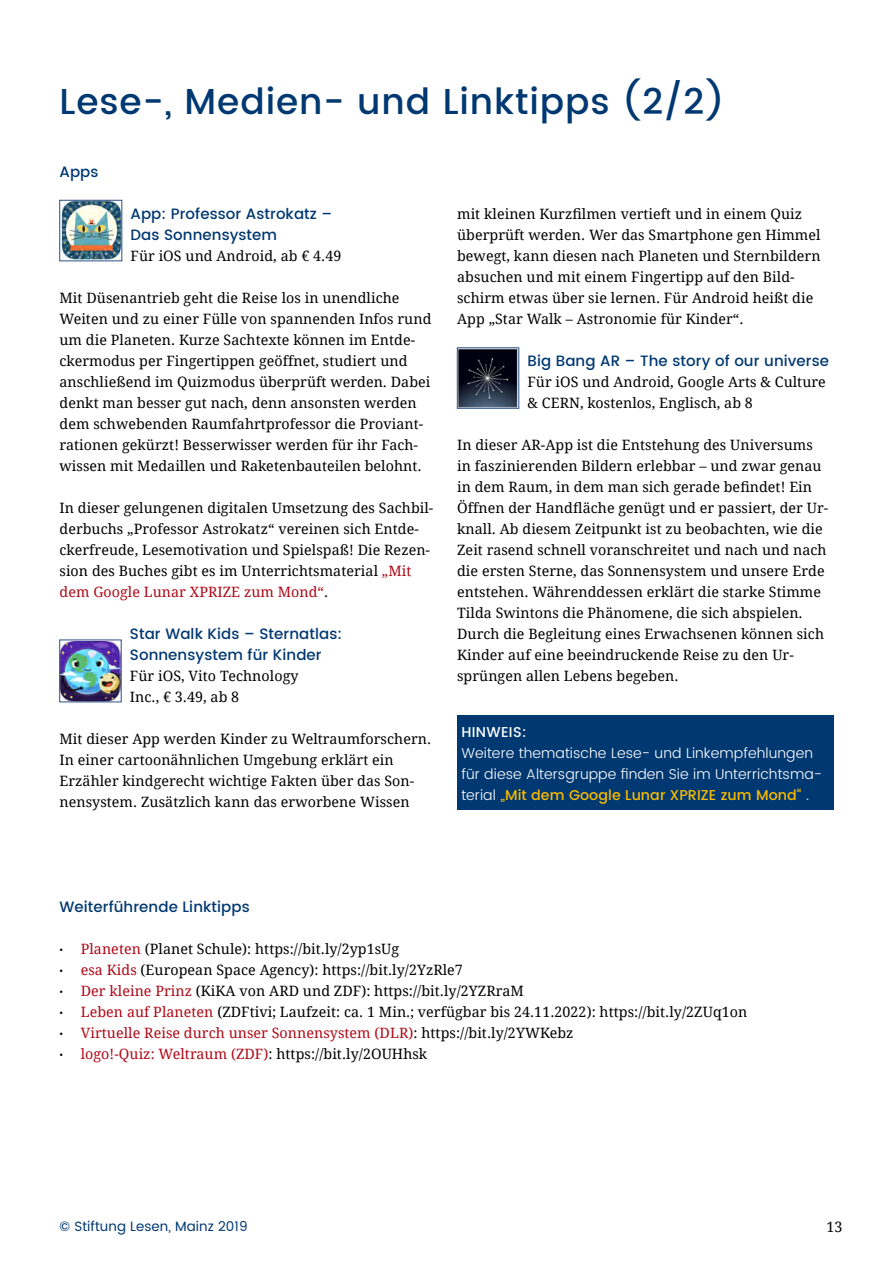
<style>
.page{position:relative;width:893px;height:1263px;background:#fff}
.page>*{position:absolute;margin:0;border:0;box-sizing:border-box;transform-origin:0 0}
.t1{font:500 36px "Poppins DE";letter-spacing:.025em;color:#003871}
.t2{font:500 15px/21px "Poppins DE";letter-spacing:.005em;color:#003871}
.t3{font:14.25px/21px "Droid Serif";letter-spacing:.005em;color:#000}
.t4{font:300 14.25px/21px "Poppins DE";letter-spacing:.005em;color:#fff}
.t5{font:500 14.25px "Poppins DE";letter-spacing:.025em;color:#fff}
.t6{font:13.5px "Poppins DE";letter-spacing:.005em;color:#003871}
.s1{color:#af0917}
.s2{font-weight:500;color:#fabb00}
</style>
<div class="page">
<img style="left:62px;top:202px;width:58px;height:57px">
<div style="left:60px;top:200px;width:62px;height:61px;border:1px solid #2b5187"></div>
<img style="left:459px;top:350px;width:58px;height:56px">
<div style="left:457px;top:348px;width:62px;height:60px;border:1px solid #2b5187"></div>
<img style="left:62px;top:642px;width:57px;height:58px">
<div style="left:60px;top:640px;width:61px;height:62px;border:1px solid #2b5187"></div>
<div style="left:457px;top:715px;width:376px;height:95px;background:#003871"></div>
<h1 class="t1" style="left:60px;top:75px;width:667px">Lese-, Medien- und Linktipps (2/2)</h1>
<p class="t2" style="left:60px;top:162px;width:41px">Apps</p>
<p class="t2" style="left:131px;top:204px;width:203px">App: Professor Astrokatz –<br>Das Sonnensystem</p>
<p class="t3" style="left:131px;top:245px;width:212px">Für iOS und Android, ab € 4.49</p>
<p class="t3" style="left:60px;top:287px;width:373px">Mit Düsenantrieb geht die Reise los in unendliche Weiten und zu einer Fülle von spannenden Infos rund um die Planeten. Kurze Sachtexte können im Entde&shy;ckermodus per Fingertippen geöffnet, studiert und anschließend im Quizmodus überprüft werden. Dabei denkt man besser gut nach, denn ansonsten werden dem schwebenden Raumfahrtprofessor die Proviant&shy;rationen gekürzt! Besserwisser werden für ihr Fach&shy;wissen mit Medaillen und Raketenbauteilen belohnt.</p>
<p class="t3" style="left:60px;top:497px;width:375px">In dieser gelungenen digitalen Umsetzung des Sachbil&shy;derbuchs „Professor Astrokatz“ vereinen sich Entde&shy;ckerfreude, Lesemotivation und Spielspaß! Die Rezen&shy;sion des Buches gibt es im Unterrichtsmaterial <span class="s1">„Mit dem Google Lunar XPRIZE zum Mond“</span>.</p>
<p class="t2" style="left:130px;top:624px;width:214px">Star Walk Kids – Sternatlas:<br>Sonnensystem für Kinder</p>
<p class="t3" style="left:130px;top:665px;width:170px">Für iOS, Vito Technology<br>Inc., € 3.49, ab 8</p>
<p class="t3" style="left:60px;top:728px;width:373px">Mit dieser App werden Kinder zu Weltraumforschern.<br>In einer cartoonähnlichen Umgebung erklärt ein Erzähler kindgerecht wichtige Fakten über das Son&shy;nensystem. Zusätzlich kann das erworbene Wissen</p>
<p class="t3" style="left:457px;top:203px;width:365px">mit kleinen Kurzfilmen vertieft und in einem Quiz überprüft werden. Wer das Smartphone gen Himmel bewegt, kann diesen nach Planeten und Sternbildern absuchen und mit einem Fingertipp auf den Bild&shy;schirm etwas über sie lernen. Für Android heißt die App „Star Walk – Astronomie für Kinder“.</p>
<p class="t2" style="left:527px;top:350px;width:303px">Big Bang AR – The story of our universe</p>
<p class="t3" style="left:527px;top:371px;width:300px">Für iOS und Android, Google Arts &amp; Culture &amp; CERN, kostenlos, Englisch, ab 8</p>
<p class="t3" style="left:457px;top:434px;width:373px">In dieser AR-App ist die Entstehung des Universums in faszinierenden Bildern erlebbar – und zwar genau in dem Raum, in dem man sich gerade befindet! Ein Öffnen der Handfläche genügt und er passiert, der Ur&shy;knall. Ab diesem Zeitpunkt ist zu beobachten, wie die Zeit rasend schnell voranschreitet und nach und nach die ersten Sterne, das Sonnensystem und unsere Erde entstehen. Währenddessen erklärt die starke Stimme Tilda Swintons die Phänomene, die sich abspielen.<br>Durch die Begleitung eines Erwachsenen können sich Kinder auf eine beeindruckende Reise zu den Ur&shy;sprüngen allen Lebens begeben.</p>
<p class="t5" style="left:461px;top:721px;width:67px">HINWEIS:</p>
<p class="t4" style="left:461px;top:743px;width:362px">Weitere thematische Lese- und Linkempfehlungen für diese Altersgruppe finden Sie im Unterrichtsma&shy;terial <span class="s2">„Mit dem Google Lunar XPRIZE zum Mond“</span> .</p>
<p class="t2" style="left:60px;top:897px;width:192px">Weiterführende Linktipps</p>
<p class="t3" style="left:60px;top:938px;width:689px"><sup>.</sup> <span class="s1">Planeten</span> (Planet Schule): https://bit.ly/2yp1sUg<br><sup>.</sup> <span class="s1">esa Kids</span> (European Space Agency): https://bit.ly/2YzRle7<br><sup>.</sup> <span class="s1">Der kleine Prinz</span> (KiKA von ARD und ZDF): https://bit.ly/2YZRraM<br><sup>.</sup> <span class="s1">Leben auf Planeten</span> (ZDFtivi; Laufzeit: ca. 1 Min.; verfügbar bis 24.11.2022): https://bit.ly/2ZUq1on <sup>.</sup> <span class="s1">Virtuelle Reise durch unser Sonnensystem (DLR)</span>: https://bit.ly/2YWKebz<br><sup>.</sup> <span class="s1">logo!-Quiz: Weltraum (ZDF)</span>: https://bit.ly/2OUHhsk</p>
<p class="t6" style="left:60px;top:1217px;width:190px">© Stiftung Lesen, Mainz 2019</p>
<p class="t3" style="left:826px;top:1216px;width:18px">13</p>
</div>
